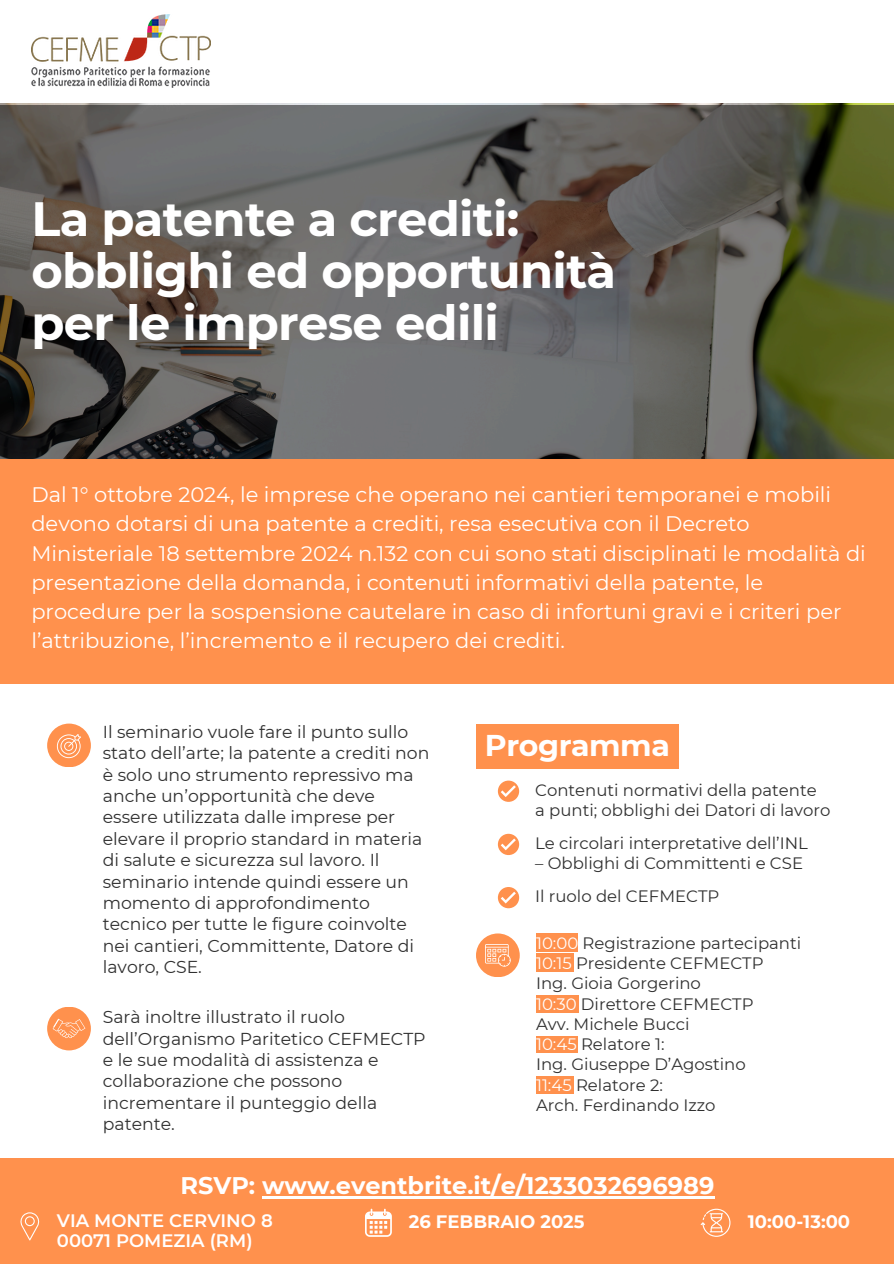
<style>
.page{position:relative;width:894px;height:1264px;background:#fff}
.page>*{position:absolute;margin:0;border:0;box-sizing:border-box;transform-origin:0 0}
.t1{font:700 48px/51.8px "Montserrat";letter-spacing:-.015em;color:#fff}
.t2{font:700 30px "Montserrat";letter-spacing:-.015em;color:#fff}
.t3{font:700 24px "Montserrat";color:#fff}
.t4{font:21px/29.2px "Montserrat";color:#fff}
.t5{font:600 18px "Montserrat";color:#fff}
.t6{font:700 18px "Montserrat";color:#fff}
.t7{font:17.25px/21.3px "Montserrat";color:#303030}
.t8{font:16.5px "Montserrat";color:#303030}
.s1{color:#fff}
</style>
<div class="page">
<svg style="left:0;top:105px;width:893px;height:354px;background:#5f5e56"></svg>
<div style="left:0;top:1158px;width:893px;height:105px;background:#ff914d"></div>
<div style="left:0;top:459px;width:893px;height:224px;background:#ff914d"></div>
<div style="left:47px;top:1006px;width:44px;height:44px;background:#ff914d;border-radius:50%"></div>
<svg style="left:497px;top:780px;width:22px;height:21px"></svg>
<svg style="left:500px;top:785px;width:15px;height:12px"></svg>
<svg style="left:497px;top:833px;width:22px;height:22px"></svg>
<svg style="left:500px;top:838px;width:15px;height:12px"></svg>
<svg style="left:497px;top:887px;width:22px;height:21px"></svg>
<svg style="left:500px;top:891px;width:15px;height:12px"></svg>
<div style="left:536px;top:953px;width:37px;height:19px;background:#ff914d"></div>
<div style="left:536px;top:933px;width:42px;height:18px;background:#ff914d"></div>
<div style="left:536px;top:1036px;width:41px;height:16px;background:#ff914d"></div>
<div style="left:536px;top:1076px;width:37px;height:17px;background:#ff914d"></div>
<div style="left:536px;top:995px;width:42px;height:17px;background:#ff914d"></div>
<img style="left:31px;top:14px;width:179px;height:127px">
<div style="left:47px;top:723px;width:44px;height:44px;background:#ff914d;border-radius:50%"></div>
<svg style="left:57px;top:734px;width:24px;height:24px"></svg>
<svg style="left:53px;top:1018px;width:32px;height:20px"></svg>
<svg style="left:20px;top:1212px;width:20px;height:28px"></svg>
<svg style="left:365px;top:1208px;width:27px;height:28px"></svg>
<svg style="left:700px;top:1208px;width:30px;height:28px"></svg>
<div style="left:476px;top:723px;width:202px;height:45px;background:#ff914d"></div>
<div style="left:476px;top:933px;width:43px;height:44px;background:#ff914d;border-radius:50%"></div>
<svg style="left:485px;top:944px;width:26px;height:22px"></svg>
<hr style="left:262px;top:1196px;width:452px;height:2px;background:#fff">
<p class="t1" style="left:31px;top:193px;width:586px">La patente a crediti: obblighi ed opportunità per le imprese edili</p>
<p class="t4" style="left:31px;top:480px;width:835px">Dal 1° ottobre 2024, le imprese che operano nei cantieri temporanei e mobili devono dotarsi di una patente a crediti, resa esecutiva con il Decreto Ministeriale 18 settembre 2024 n.132 con cui sono stati disciplinati le modalità di presentazione della domanda, i contenuti informativi della patente, le procedure per la sospensione cautelare in caso di infortuni gravi e i criteri per l’attribuzione, l’incremento e il recupero dei crediti.</p>
<p class="t7" style="left:103px;top:721px;width:328px">Il seminario vuole fare il punto sullo stato dell’arte; la patente a crediti non è solo uno strumento repressivo ma anche un’opportunità che deve essere utilizzata dalle imprese per elevare il proprio standard in materia di salute e sicurezza sul lavoro. Il seminario intende quindi essere un momento di approfondimento tecnico per tutte le figure coinvolte nei cantieri, Committente, Datore di lavoro, CSE.</p>
<p class="t7" style="left:103px;top:1006px;width:324px">Sarà inoltre illustrato il ruolo dell’Organismo Paritetico CEFMECTP e le sue modalità di assistenza e collaborazione che possono incrementare il punteggio della patente.</p>
<p class="t2" style="left:485px;top:727px;width:186px">Programma</p>
<p class="t8" style="left:535px;top:780px;width:283px">Contenuti normativi della patente</p>
<p class="t8" style="left:535px;top:800px;width:297px">a punti; obblighi dei Datori di lavoro</p>
<h1 class="t8" style="left:535px;top:833px;width:274px">Le circolari interpretative dell’INL</h1>
<h4 class="t8" style="left:535px;top:853px;width:269px">– Obblighi di Committenti e CSE</h4>
<p class="t8" style="left:535px;top:886px;width:186px">Il ruolo del CEFMECTP</p>
<p class="t8" style="left:536px;top:932px;width:266px"><span class="s1">10:00</span> Registrazione partecipanti</p>
<p class="t8" style="left:536px;top:953px;width:229px"><span class="s1">10:15</span> Presidente CEFMECTP</p>
<p class="t8" style="left:536px;top:973px;width:166px">Ing. Gioia Gorgerino</p>
<h2 class="t8" style="left:536px;top:993px;width:219px"><span class="s1">10:30</span> Direttore CEFMECTP</h2>
<p class="t8" style="left:536px;top:1013px;width:155px">Avv. Michele Bucci</p>
<p class="t8" style="left:536px;top:1034px;width:130px"><span class="s1">10:45</span> Relatore 1:</p>
<p class="t8" style="left:536px;top:1054px;width:211px">Ing. Giuseppe D’Agostino</p>
<p class="t8" style="left:536px;top:1074px;width:128px"><span class="s1">11:45</span> Relatore 2:</p>
<p class="t8" style="left:536px;top:1094px;width:181px">Arch. Ferdinando Izzo</p>
<p class="t3" style="left:180px;top:1170px;width:535px">RSVP: www.eventbrite.it/e/1233032696989</p>
<p class="t5" style="left:57px;top:1209px;width:217px">VIA MONTE CERVINO 8</p>
<p class="t6" style="left:408px;top:1210px;width:177px">26 FEBBRAIO 2025</p>
<p class="t5" style="left:57px;top:1228px;width:197px">00071 POMEZIA (RM)</p>
<p class="t6" style="left:747px;top:1210px;width:104px">10:00-13:00</p>
</div>
